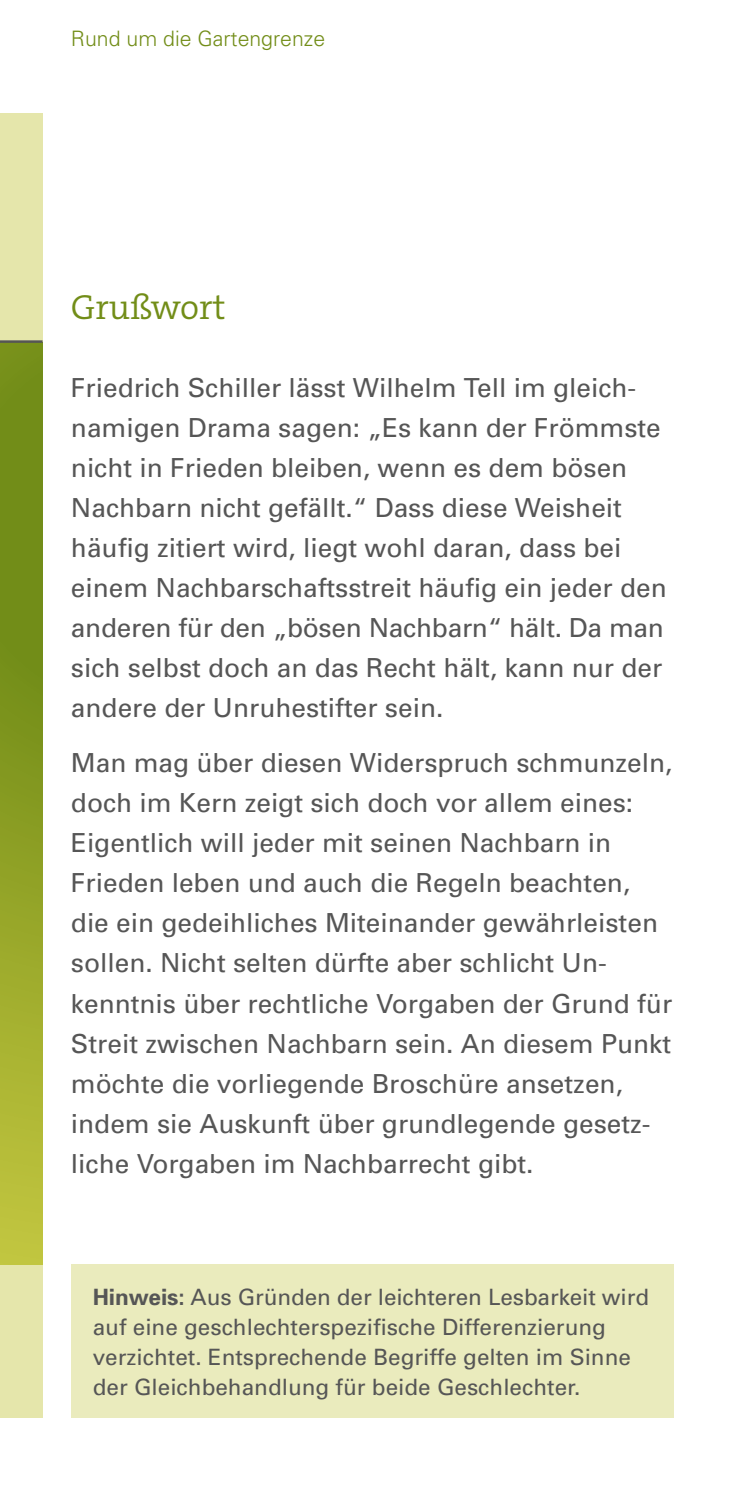
<style>
.page{position:relative;width:745px;height:1489px;background:#fff}
.page>*{position:absolute;margin:0;border:0;box-sizing:border-box;transform-origin:0 0}
.t1{font:300 35px "The Serif";color:#728d18}
.P-Einleitung{font:26.25px/40px "Univers";color:#565656}
.P-Copy{font:22.5px/30px "Univers";color:#565656}
.t2{font:300 21.25px "Univers";color:#728d18}
.s1{font-weight:700}
</style>
<div class="page">
<div style="left:0;top:113px;width:43px;height:1304px;background:#e5e6ab"></div>
<svg style="left:0;top:343px;width:43px;height:921px;background:#8da025"></svg>
<hr style="left:0;top:340px;width:43px;height:3px;background:#565656">
<div style="left:71px;top:1264px;width:602px;height:153px;background:#eaebbd"></div>
<p class="t2" style="left:71px;top:25px;width:255px">Rund um die Gartengrenze</p>
<h2 class="t1" style="left:71px;top:278px;width:156px">Grußwort</h2>
<p class="P-Einleitung" style="left:71px;top:367px;width:597px">Friedrich Schiller lässt Wilhelm Tell im gleich&shy;namigen Drama sagen: „Es kann der Frömmste nicht in Frieden bleiben, wenn es dem bösen Nachbarn nicht gefällt.“ Dass diese Weisheit häufig zitiert wird, liegt wohl daran, dass bei einem Nachbarschaftsstreit häufig ein jeder den anderen für den „bösen Nachbarn“ hält. Da man sich selbst doch an das Recht hält, kann nur der andere der Unruhestifter sein.</p>
<p class="P-Einleitung" style="left:71px;top:742px;width:602px">Man mag über diesen Widerspruch schmunzeln, doch im Kern zeigt sich doch vor allem eines:<br>Eigentlich will jeder mit seinen Nachbarn in Frieden leben und auch die Regeln beachten, die ein gedeihliches Miteinander gewährleisten sollen. Nicht selten dürfte aber schlicht Un&shy;kenntnis über rechtliche Vorgaben der Grund für Streit zwischen Nachbarn sein. An diesem Punkt möchte die vorliegende Broschüre ansetzen, indem sie Auskunft über grundlegende gesetz&shy;liche Vorgaben im Nachbarrecht gibt.</p>
<p class="P-Copy" style="left:93px;top:1280px;width:557px"><span class="s1">Hinweis:</span> Aus Gründen der leichteren Lesbarkeit wird auf eine geschlechterspezifische Differenzierung verzichtet. Entsprechende Begriffe gelten im Sinne der Gleichbehandlung für beide Geschlechter.</p>
</div>
